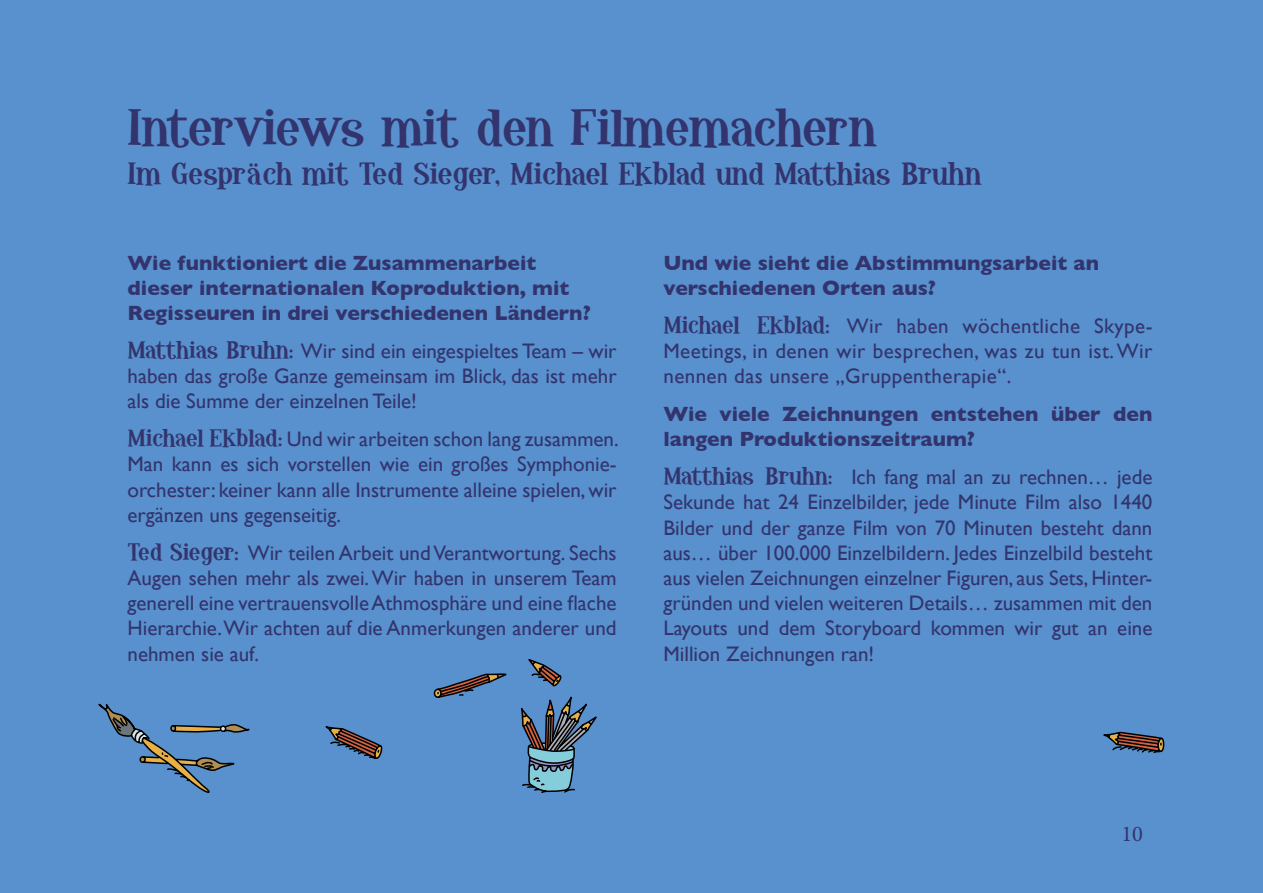
<style>
.page{position:relative;width:1263px;height:893px;background:#5891cd}
.page>*{position:absolute;margin:0;border:0;box-sizing:border-box;transform-origin:0 0}
.t1{font:45px "Hopeless Heart";letter-spacing:-.035em;color:#33346e}
.t2{font:27px "Hopeless Heart";letter-spacing:-.025em;color:#33346e}
.t3{font:22.5px "Minion Pro";color:#33346e}
.t4{font:21px/25.2px "Gill Sans";color:#33346e;text-align:justify}
.t5{font:700 21px/25.2px "Gill Sans";color:#33346e}
.s1{font-family:"Hopeless Heart"}
</style>
<div class="page">
<svg style="left:433px;top:659px;width:164px;height:134px"></svg>
<svg style="left:325px;top:726px;width:58px;height:33px"></svg>
<svg style="left:1103px;top:731px;width:62px;height:22px"></svg>
<svg style="left:98px;top:703px;width:152px;height:90px"></svg>
<h1 class="t1" style="left:128px;top:98px;width:751px">Interviews mit den Filmemachern</h1>
<p class="t2" style="left:128px;top:156px;width:856px">Im Gespräch mit Ted Sieger, Michael Ekblad und Matthias Bruhn</p>
<p class="t5" style="left:128px;top:250px;width:465px">Wie funktioniert die Zusammenarbeit dieser internationalen Koproduktion, mit<br>Regisseuren in drei verschiedenen Ländern?</p>
<p class="t4" style="left:128px;top:338px;width:490px"><span class="s1">Matthias Bruhn:</span> Wir sind ein eingespieltes Team – wir haben das große Ganze gemeinsam im Blick, das ist mehr als die Summe der einzelnen Teile!</p>
<p class="t4" style="left:128px;top:426px;width:493px"><span class="s1">Michael Ekblad:</span> Und wir arbeiten schon lang zusammen.<br>Man kann es sich vorstellen wie ein großes Symphonie&shy;orchester: keiner kann alle Instrumente alleine spielen, wir ergänzen uns gegenseitig.</p>
<p class="t4" style="left:128px;top:540px;width:491px"><span class="s1">Ted Sieger:</span> Wir teilen Arbeit und Verantwortung. Sechs Augen sehen mehr als zwei. Wir haben in unserem Team generell eine vertrauensvolle Athmosphäre und eine flache Hierarchie. Wir achten auf die Anmerkungen anderer und nehmen sie auf.</p>
<p class="t5" style="left:663px;top:250px;width:437px">Und wie sieht die Abstimmungsarbeit an verschiedenen Orten aus?</p>
<p class="t4" style="left:663px;top:313px;width:490px"><span class="s1">Michael Ekblad:</span> Wir haben wöchentliche Skype-Meetings, in denen wir besprechen, was zu tun ist. Wir nennen das unsere „Gruppentherapie“.</p>
<p class="t5" style="left:663px;top:401px;width:490px">Wie viele Zeichnungen entstehen über den langen Produktionszeitraum?</p>
<p class="t4" style="left:663px;top:464px;width:491px"><span class="s1">Matthias Bruhn:</span> Ich fang mal an zu rechnen… jede Sekunde hat 24 Einzelbilder, jede Minute Film also 1440<br>Bilder und der ganze Film von 70 Minuten besteht dann aus… über 100.000 Einzelbildern. Jedes Einzelbild besteht aus vielen Zeichnungen einzelner Figuren, aus Sets, Hinter&shy;gründen und vielen weiteren Details… zusammen mit den Layouts und dem Storyboard kommen wir gut an eine Million Zeichnungen ran!</p>
<p class="t3" style="left:1121px;top:819px;width:23px">10</p>
</div>
